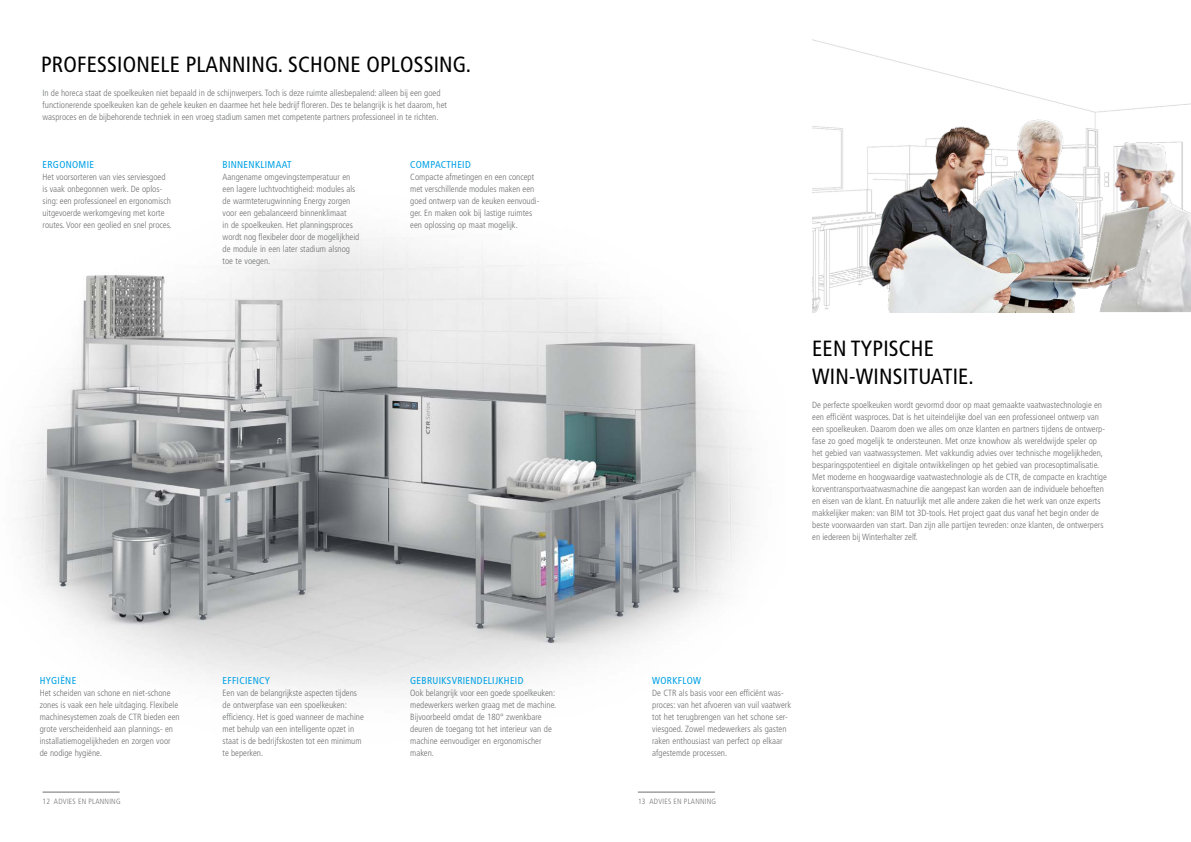
<style>
.page{position:relative;width:1191px;height:842px;background:#fff}
.page>*{position:absolute;margin:0;border:0;box-sizing:border-box;transform-origin:0 0}
.t1{font:condensed 22px/28px "Frutiger LT Pro";letter-spacing:.01em;color:#000}
.t2{font:condensed 10px "Frutiger LT Pro";letter-spacing:.03em;color:#00a1e5}
.t3{font:300 condensed 9px/12px "Frutiger LT Pro";color:#6f7070}
.t4{font:300 condensed 7.6px "Frutiger LT Pro";letter-spacing:.03em;color:#6f7070}
</style>
<div class="page">
<img style="left:21px;top:238px;width:731px;height:451px">
<img style="left:812px;top:39px;width:379px;height:273px">
<img style="left:1158px;top:133px;width:33px;height:179px">
<img style="left:1038px;top:104px;width:120px;height:208px">
<img style="left:848px;top:102px;width:190px;height:210px">
<hr style="left:43px;top:792px;width:77px;height:1px;background:#6f7070">
<hr style="left:638px;top:792px;width:77px;height:1px;background:#6f7070">
<h1 class="t1" style="left:41px;top:51px;width:431px">PROFESSIONELE PLANNING. SCHONE OPLOSSING.</h1>
<p class="t3" style="left:43px;top:87px;width:406px">In de horeca staat de spoelkeuken niet bepaald in de schijnwerpers. Toch is deze ruimte allesbepalend: alleen bij een goed functionerende spoelkeuken kan de gehele keuken en daarmee het hele bedrijf floreren. Des te belangrijk is het daarom, het wasproces en de bijbehorende techniek in een vroeg stadium samen met competente partners professioneel in te richten.</p>
<p class="t2" style="left:43px;top:159px;width:53px">ERGONOMIE</p>
<p class="t3" style="left:43px;top:171px;width:131px">Het voorsorteren van vies serviesgoed is vaak onbegonnen werk. De oplos&shy;sing: een professioneel en ergonomisch uitgevoerde werkomgeving met korte routes. Voor een geolied en snel proces.</p>
<p class="t2" style="left:223px;top:159px;width:71px">BINNENKLIMAAT</p>
<p class="t3" style="left:223px;top:171px;width:138px">Aangename omgevingstemperatuur en een lagere luchtvochtigheid: modules als de warmteterugwinning Energy zorgen voor een gebalanceerd binnenklimaat<br>in de spoelkeuken. Het planningsproces wordt nog flexibeler door de mogelijkheid de module in een later stadium alsnog toe te voegen.</p>
<p class="t2" style="left:410px;top:159px;width:62px">COMPACTHEID</p>
<p class="t3" style="left:410px;top:171px;width:131px">Compacte afmetingen en een concept met verschillende modules maken een goed ontwerp van de keuken eenvoudi&shy;ger. En maken ook bij lastige ruimtes een oplossing op maat mogelijk.</p>
<h1 class="t1" style="left:812px;top:335px;width:163px">EEN TYPISCHE<br>WIN-WINSITUATIE.</h1>
<p class="t3" style="left:812px;top:399px;width:296px">De perfecte spoelkeuken wordt gevormd door op maat gemaakte vaatwastechnologie en een efficiënt wasproces. Dat is het uiteindelijke doel van een professioneel ontwerp van een spoelkeuken. Daarom doen we alles om onze klanten en partners tijdens de ontwerp&shy;fase zo goed mogelijk te ondersteunen. Met onze knowhow als wereldwijde speler op het gebied van vaatwassystemen. Met vakkundig advies over technische mogelijkheden, besparingspotentieel en digitale ontwikkelingen op het gebied van procesoptimalisatie.<br>Met moderne en hoogwaardige vaatwastechnologie als de CTR, de compacte en krachtige korventransportvaatwasmachine die aangepast kan worden aan de individuele behoeften en eisen van de klant. En natuurlijk met alle andere zaken die het werk van onze experts makkelijker maken: van BIM tot 3D-tools. Het project gaat dus vanaf het begin onder de beste voorwaarden van start. Dan zijn alle partijen tevreden: onze klanten, de ontwerpers en iedereen bij Winterhalter zelf.</p>
<p class="t2" style="left:40px;top:675px;width:38px">HYGIËNE</p>
<p class="t3" style="left:40px;top:687px;width:141px">Het scheiden van schone en niet-schone zones is vaak een hele uitdaging. Flexibele machinesystemen zoals de CTR bieden een grote verscheidenheid aan plannings- en installatiemogelijkheden en zorgen voor de nodige hygiëne.</p>
<p class="t2" style="left:223px;top:675px;width:49px">EFFICIENCY</p>
<p class="t3" style="left:223px;top:687px;width:143px">Een van de belangrijkste aspecten tijdens de ontwerpfase van een spoelkeuken: efficiency. Het is goed wanneer de machine met behulp van een intelligente opzet in staat is de bedrijfskosten tot een minimum te beperken.</p>
<p class="t2" style="left:410px;top:675px;width:115px">GEBRUIKSVRIENDELIJKHEID</p>
<p class="t3" style="left:410px;top:687px;width:148px">Ook belangrijk voor een goede spoelkeuken: medewerkers werken graag met de machine.<br>Bijvoorbeeld omdat de 180° zwenkbare deuren de toegang tot het interieur van de machine eenvoudiger en ergonomischer maken.</p>
<p class="t2" style="left:652px;top:675px;width:50px">WORKFLOW</p>
<p class="t3" style="left:652px;top:687px;width:141px">De CTR als basis voor een efficiënt was&shy;proces: van het afvoeren van vuil vaatwerk tot het terugbrengen van het schone ser&shy;viesgoed. Zowel medewerkers als gasten raken enthousiast van perfect op elkaar afgestemde processen.</p>
<p class="t4" style="left:43px;top:797px;width:79px">12 ADVIES EN PLANNING</p>
<p class="t4" style="left:638px;top:797px;width:79px">13 ADVIES EN PLANNING</p>
</div>
